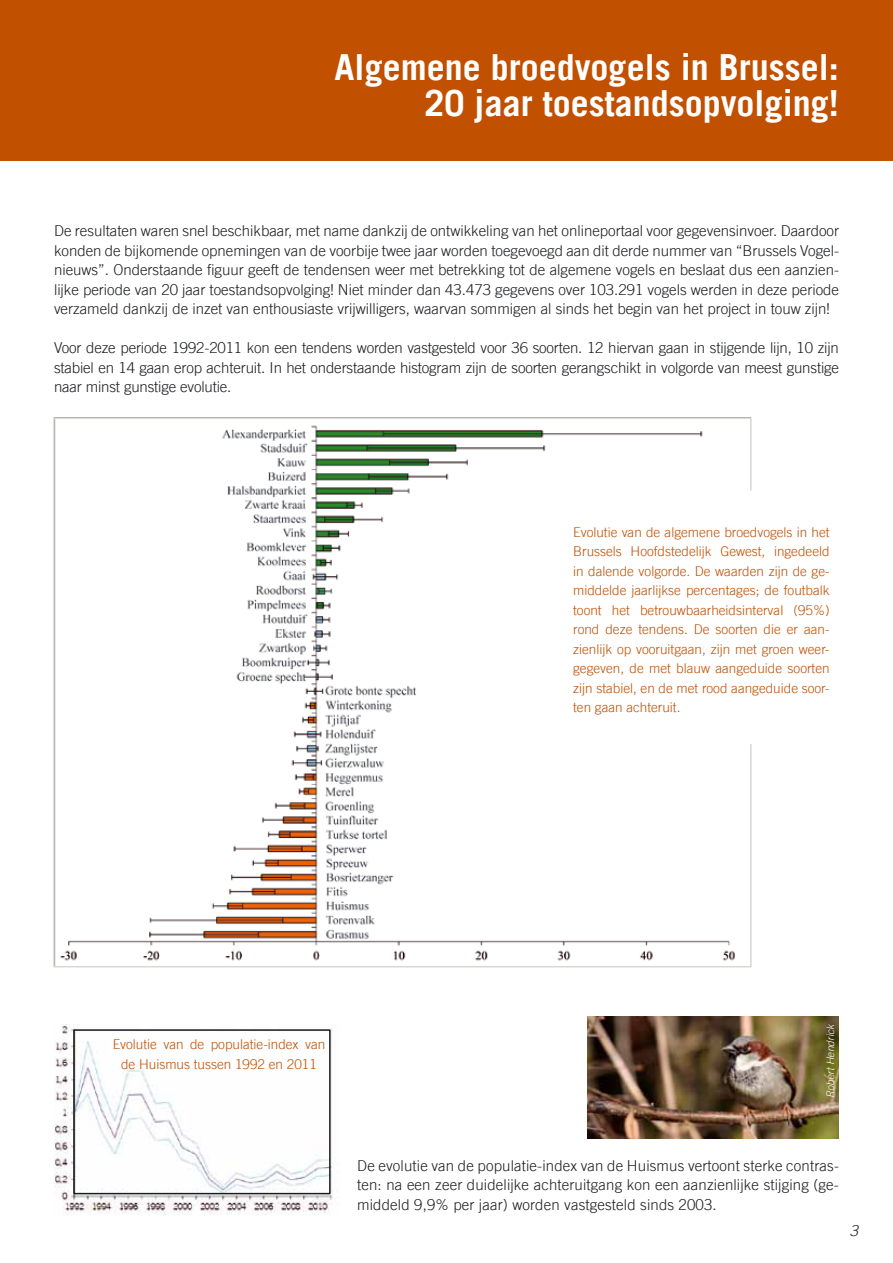
<style>
.page{position:relative;width:893px;height:1263px;background:#fff}
.page>*{position:absolute;margin:0;border:0;box-sizing:border-box;transform-origin:0 0}
.t1{font:700 36px/36px "Trade Gothic";color:#fff;text-align:right}
.t2{font:300 15px/19.5px "Trade Gothic";color:#1b1c20;text-align:justify}
.t3{font:italic 300 15px "Trade Gothic";color:#1b1c20}
.t4{font:300 13.5px/19.5px "Trade Gothic";color:#c15000;text-align:justify}
.t5{font:italic 300 10.5px "Trade Gothic";color:#fff}
</style>
<div class="page">
<div style="left:0;top:0;width:893px;height:160px;background:#c15000"></div>
<img style="left:60px;top:425px;width:675px;height:536px">
<div style="left:556px;top:490px;width:306px;height:254px;background:#fff"></div>
<img style="left:54px;top:1024px;width:279px;height:191px">
<div style="left:73px;top:1029px;width:258px;height:165px;border:2px solid #1b1c20"></div>
<img style="left:588px;top:1016px;width:251px;height:122px">
<h1 class="t1" style="left:335px;top:48px;width:505px">Algemene broedvogels in Brussel:<br>20 jaar toestandsopvolging!</h1>
<p class="t2" style="left:54px;top:221px;width:786px">De resultaten waren snel beschikbaar, met name dankzij de ontwikkeling van het onlineportaal voor gegevensinvoer. Daardoor konden de bijkomende opnemingen van de voorbije twee jaar worden toegevoegd aan dit derde nummer van “Brussels Vogel&shy;nieuws”. Onderstaande figuur geeft de tendensen weer met betrekking tot de algemene vogels en beslaat dus een aanzien&shy;lijke periode van 20 jaar toestandsopvolging! Niet minder dan 43.473 gegevens over 103.291 vogels werden in deze periode verzameld dankzij de inzet van enthousiaste vrijwilligers, waarvan sommigen al sinds het begin van het project in touw zijn!</p>
<p class="t2" style="left:54px;top:338px;width:786px">Voor deze periode 1992-2011 kon een tendens worden vastgesteld voor 36 soorten. 12 hiervan gaan in stijgende lijn, 10 zijn stabiel en 14 gaan erop achteruit. In het onderstaande histogram zijn de soorten gerangschikt in volgorde van meest gunstige naar minst gunstige evolutie.</p>
<p class="t4" style="left:573px;top:522px;width:258px">Evolutie van de algemene broedvogels in het Brussels Hoofdstedelijk Gewest, ingedeeld in dalende volgorde. De waarden zijn de ge&shy;middelde jaarlijkse percentages; de foutbalk toont het betrouwbaarheidsinterval (95%) rond deze tendens. De soorten die er aan&shy;zienlijk op vooruitgaan, zijn met groen weer&shy;gegeven, de met blauw aangeduide soorten zijn stabiel, en de met rood aangeduide soor&shy;ten gaan achteruit.</p>
<p class="t4" style="left:113px;top:1034px;width:214px;text-align:center">Evolutie van de populatie-index van de Huismus tussen 1992 en 2011</p>
<p class="t5" style="left:824px;top:1098px;width:76px;rotate:-90deg">Robert Hendrick</p>
<p class="t2" style="left:357px;top:1155px;width:483px">De evolutie van de populatie-index van de Huismus vertoont sterke contras&shy;ten: na een zeer duidelijke achteruitgang kon een aanzienlijke stijging (ge&shy;middeld 9,9% per jaar) worden vastgesteld sinds 2003.</p>
<p class="t3" style="left:850px;top:1221px;width:10px">3</p>
</div>
